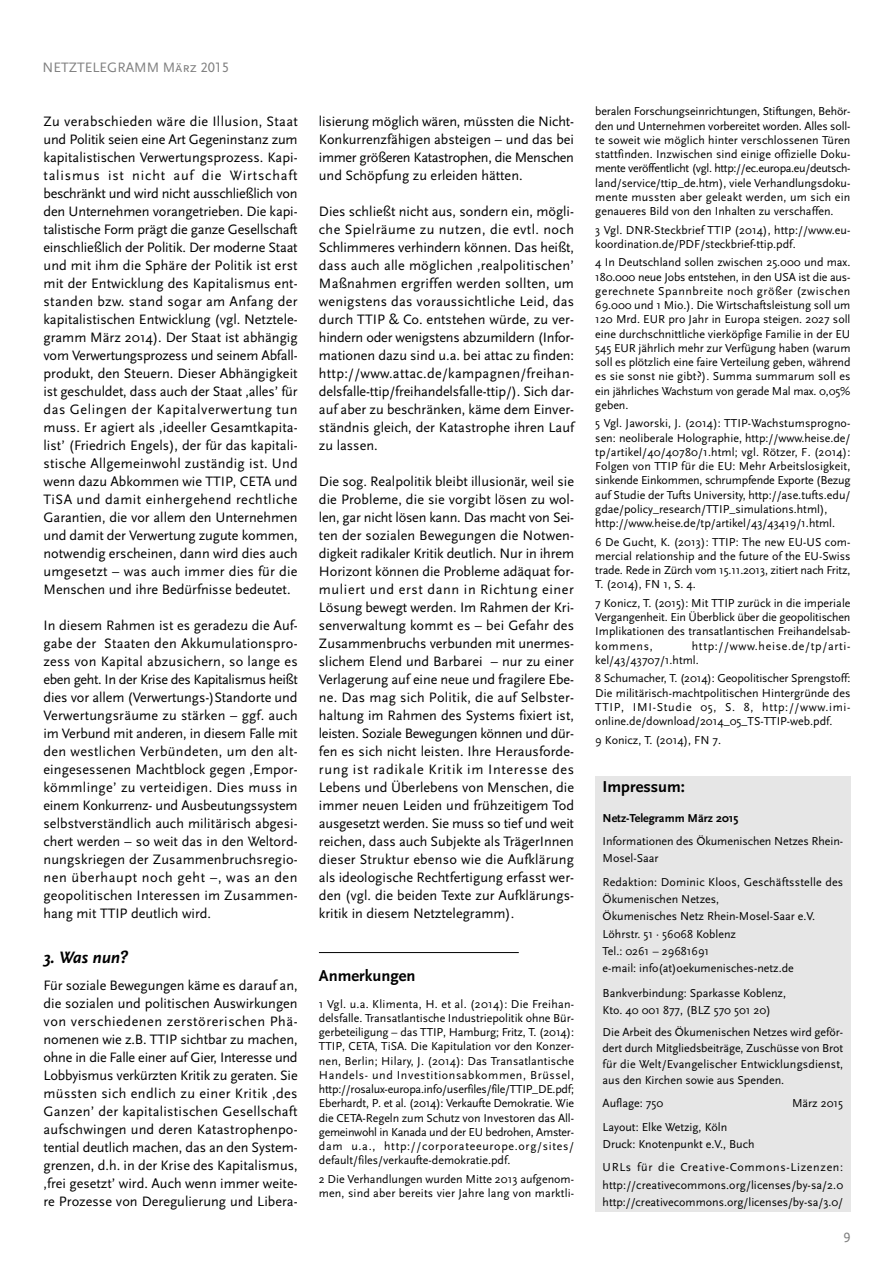
<style>
.page{position:relative;width:893px;height:1263px;background:#fff}
.page>*{position:absolute;margin:0;border:0;box-sizing:border-box;transform-origin:0 0}
.t1{font:italic 700 17.25px "Scala Sans";color:#000}
.t2{font:700 16.5px "Scala Sans";color:#000}
.t3{font:14.25px/18px "Scala Sans";color:#000;text-align:justify}
.t4{font:14.25px "Scala Sans Caps";color:#808080}
.t5{font:12px/14.2px "Scala Sans";color:#000;text-align:justify}
.t6{font:12px/14.2px "Scala Sans";letter-spacing:.055em;color:#000}
.t7{font:700 12px "Scala Sans";color:#000}
</style>
<div class="page">
<div style="left:595px;top:777px;width:255px;height:435px;background:#e6e6e6"></div>
<hr style="left:319px;top:952px;width:200px;height:1px;background:#000">
<p class="t4" style="left:43px;top:59px;width:188px">NETZTELEGRAMM März 2015</p>
<p class="t3" style="left:43px;top:114px;width:256px">Zu verabschieden wäre die Illusion, Staat und Politik seien eine Art Gegeninstanz zum kapitalistischen Verwertungsprozess. Kapi&shy;talismus ist nicht auf die Wirtschaft beschränkt und wird nicht ausschließlich von den Unternehmen vorangetrieben. Die kapi&shy;talistische Form prägt die ganze Gesellschaft einschließlich der Politik. Der moderne Staat und mit ihm die Sphäre der Politik ist erst mit der Entwicklung des Kapitalismus ent&shy;standen bzw. stand sogar am Anfang der kapitalistischen Entwicklung (vgl. Netztele&shy;gramm März 2014). Der Staat ist abhängig vom Verwertungsprozess und seinem Abfall&shy;produkt, den Steuern. Dieser Abhängigkeit ist geschuldet, dass auch der Staat ‚alles’ für das Gelingen der Kapitalverwertung tun muss. Er agiert als ‚ideeller Gesamtkapita&shy;list’ (Friedrich Engels), der für das kapitali&shy;stische Allgemeinwohl zuständig ist. Und wenn dazu Abkommen wie TTIP, CETA und TiSA und damit einhergehend rechtliche Garantien, die vor allem den Unternehmen und damit der Verwertung zugute kommen, notwendig erscheinen, dann wird dies auch umgesetzt – was auch immer dies für die Menschen und ihre Bedürfnisse bedeutet.</p>
<p class="t3" style="left:43px;top:618px;width:256px">In diesem Rahmen ist es geradezu die Auf&shy;gabe der Staaten den Akkumulationspro&shy;zess von Kapital abzusichern, so lange es eben geht. In der Krise des Kapitalismus heißt dies vor allem (Verwertungs-)Standorte und Verwertungsräume zu stärken – ggf. auch im Verbund mit anderen, in diesem Falle mit den westlichen Verbündeten, um den alt&shy;eingesessenen Machtblock gegen ‚Empor&shy;kömmlinge’ zu verteidigen. Dies muss in einem Konkurrenz- und Ausbeutungssystem selbstverständlich auch militärisch abgesi&shy;chert werden – so weit das in den Weltord&shy;nungskriegen der Zusammenbruchsregio&shy;nen überhaupt noch geht –, was an den geopolitischen Interessen im Zusammen&shy;hang mit TTIP deutlich wird.</p>
<p class="t1" style="left:43px;top:950px;width:87px">3. Was nun?</p>
<p class="t3" style="left:43px;top:978px;width:256px">Für soziale Bewegungen käme es darauf an, die sozialen und politischen Auswirkungen von verschiedenen zerstörerischen Phä&shy;nomenen wie z.B. TTIP sichtbar zu machen, ohne in die Falle einer auf Gier, Interesse und Lobbyismus verkürzten Kritik zu geraten. Sie müssten sich endlich zu einer Kritik ‚des Ganzen’ der kapitalistischen Gesellschaft aufschwingen und deren Katastrophenpo&shy;tential deutlich machen, das an den System&shy;grenzen, d.h. in der Krise des Kapitalismus, ‚frei gesetzt’ wird. Auch wenn immer weite&shy;re Prozesse von Deregulierung und Libera-</p>
<p class="t3" style="left:319px;top:114px;width:257px">lisierung möglich wären, müssten die Nicht-Konkurrenzfähigen absteigen – und das bei immer größeren Katastrophen, die Menschen und Schöpfung zu erleiden hätten.</p>
<p class="t3" style="left:319px;top:204px;width:257px">Dies schließt nicht aus, sondern ein, mögli&shy;che Spielräume zu nutzen, die evtl. noch Schlimmeres verhindern können. Das heißt, dass auch alle möglichen ‚realpolitischen’ Maßnahmen ergriffen werden sollten, um wenigstens das voraussichtliche Leid, das durch TTIP &amp; Co. entstehen würde, zu ver&shy;hindern oder wenigstens abzumildern (Infor&shy;mationen dazu sind u.a. bei attac zu finden: http://www.attac.de/kampagnen/freihan&shy;delsfalle-ttip/freihandelsfalle-ttip/). Sich dar&shy;auf aber zu beschränken, käme dem Einver&shy;ständnis gleich, der Katastrophe ihren Lauf zu lassen.</p>
<p class="t3" style="left:319px;top:474px;width:257px">Die sog. Realpolitik bleibt illusionär, weil sie die Probleme, die sie vorgibt lösen zu wol&shy;len, gar nicht lösen kann. Das macht von Sei&shy;ten der sozialen Bewegungen die Notwen&shy;digkeit radikaler Kritik deutlich. Nur in ihrem Horizont können die Probleme adäquat for&shy;muliert und erst dann in Richtung einer Lösung bewegt werden. Im Rahmen der Kri&shy;senverwaltung kommt es – bei Gefahr des Zusammenbruchs verbunden mit unermes&shy;slichem Elend und Barbarei – nur zu einer Verlagerung auf eine neue und fragilere Ebe&shy;ne. Das mag sich Politik, die auf Selbster&shy;haltung im Rahmen des Systems fixiert ist, leisten. Soziale Bewegungen können und dür&shy;fen es sich nicht leisten. Ihre Herausforde&shy;rung ist radikale Kritik im Interesse des Lebens und Überlebens von Menschen, die immer neuen Leiden und frühzeitigem Tod ausgesetzt werden. Sie muss so tief und weit reichen, dass auch Subjekte als TrägerInnen dieser Struktur ebenso wie die Aufklärung als ideologische Rechtfertigung erfasst wer&shy;den (vgl. die beiden Texte zur Aufklärungs&shy;kritik in diesem Netztelegramm).</p>
<p class="t2" style="left:319px;top:968px;width:98px">Anmerkungen</p>
<p class="t5" style="left:319px;top:997px;width:257px">1 Vgl. u.a. Klimenta, H. et al. (2014): Die Freihan&shy;delsfalle. Transatlantische Industriepolitik ohne Bür&shy;gerbeteiligung – das TTIP, Hamburg; Fritz, T. (2014):<br>TTIP, CETA, TiSA. Die Kapitulation vor den Konzer&shy;nen, Berlin; Hilary, J. (2014): Das Transatlantische Handels- und Investitionsabkommen, Brüssel, http://rosalux-europa.info/userfiles/file/TTIP_DE.pdf; Eberhardt, P. et al. (2014): Verkaufte Demokratie. Wie die CETA-Regeln zum Schutz von Investoren das All&shy;gemeinwohl in Kanada und der EU bedrohen, Amster&shy;dam u.a., http://corporateeurope.org/sites/ default/files/verkaufte-demokratie.pdf.</p>
<p class="t5" style="left:319px;top:1173px;width:257px">2 Die Verhandlungen wurden Mitte 2013 aufgenom&shy;men, sind aber bereits vier Jahre lang von marktli-</p>
<p class="t5" style="left:595px;top:105px;width:257px">beralen Forschungseinrichtungen, Stiftungen, Behör&shy;den und Unternehmen vorbereitet worden. Alles soll&shy;te soweit wie möglich hinter verschlossenen Türen stattfinden. Inzwischen sind einige offizielle Doku&shy;mente veröffentlicht (vgl. http://ec.europa.eu/deutsch&shy;land/service/ttip_de.htm), viele Verhandlungsdoku&shy;mente mussten aber geleakt werden, um sich ein genaueres Bild von den Inhalten zu verschaffen.</p>
<p class="t5" style="left:595px;top:224px;width:257px">3 Vgl. DNR-Steckbrief TTIP (2014), http://www.eu&shy;koordination.de/PDF/steckbrief-ttip.pdf.</p>
<p class="t5" style="left:595px;top:256px;width:257px">4 In Deutschland sollen zwischen 25.000 und max.<br>180.000 neue Jobs entstehen, in den USA ist die aus&shy;gerechnete Spannbreite noch größer (zwischen 69.000 und 1 Mio.). Die Wirtschaftsleistung soll um 120 Mrd. EUR pro Jahr in Europa steigen. 2027 soll eine durchschnittliche vierköpfige Familie in der EU 545 EUR jährlich mehr zur Verfügung haben (warum soll es plötzlich eine faire Verteilung geben, während es sie sonst nie gibt?). Summa summarum soll es ein jährliches Wachstum von gerade Mal max. 0,05% geben.</p>
<p class="t5" style="left:595px;top:417px;width:257px;text-align:left">5 Vgl. Jaworski, J. (2014): TTIP-Wachstumsprogno&shy;sen: neoliberale Holographie, http://www.heise.de/ tp/artikel/40/40780/1.html; vgl. Rötzer, F. (2014):<br>Folgen von TTIP für die EU: Mehr Arbeitslosigkeit, sinkende Einkommen, schrumpfende Exporte (Bezug auf Studie der Tufts University, http://ase.tufts.edu/ gdae/policy_research/TTIP_simulations.html), http://www.heise.de/tp/artikel/43/43419/1.html.</p>
<p class="t5" style="left:595px;top:536px;width:257px">6 De Gucht, K. (2013): TTIP: The new EU-US com&shy;mercial relationship and the future of the EU-Swiss trade. Rede in Zürch vom 15.11.2013, zitiert nach Fritz, T. (2014), FN 1, S. 4.</p>
<p class="t5" style="left:595px;top:597px;width:257px">7 Konicz, T. (2015): Mit TTIP zurück in die imperiale Vergangenheit. Ein Überblick über die geopolitischen Implikationen des transatlantischen Freihandelsab&shy;kommens,</p>
<p class="t6" style="left:595px;top:640px;width:257px;text-indent:96px">http://www.heise.de/tp/arti&shy;kel/43/43707/1.html.</p>
<p class="t5" style="left:595px;top:672px;width:257px">8 Schumacher, T. (2014): Geopolitischer Sprengstoff:<br>Die militärisch-machtpolitischen Hintergründe des TTIP, IMI-Studie 05, S. 8, http://www.imi&shy;online.de/download/2014_05_TS-TTIP-web.pdf.</p>
<p class="t5" style="left:595px;top:734px;width:127px">9 Konicz, T. (2014), FN 7.</p>
<p class="t2" style="left:603px;top:780px;width:84px">Impressum:</p>
<p class="t7" style="left:603px;top:813px;width:137px">Netz-Telegramm März 2015</p>
<p class="t5" style="left:603px;top:833px;width:242px;line-height:17.2px">Informationen des Ökumenischen Netzes Rhein-<br>Mosel-Saar</p>
<p class="t5" style="left:603px;top:874px;width:242px;line-height:17.2px;text-align:left">Redaktion: Dominic Kloos, Geschäftsstelle des Ökumenischen Netzes,<br>Ökumenisches Netz Rhein-Mosel-Saar e.V.<br>Löhrstr. 51 · 56068 Koblenz<br>Tel.: 0261 – 29681691<br>e-mail: info(at)oekumenisches-netz.de</p>
<p class="t5" style="left:603px;top:986px;width:185px;line-height:17.2px">Bankverbindung: Sparkasse Koblenz,<br>Kto. 40 001 877, (BLZ 570 501 20)</p>
<p class="t5" style="left:603px;top:1026px;width:242px;line-height:15.8px">Die Arbeit des Ökumenischen Netzes wird geför&shy;dert durch Mitgliedsbeiträge, Zuschüsse von Brot für die Welt/Evangelischer Entwicklungsdienst, aus den Kirchen sowie aus Spenden.</p>
<p class="t5" style="left:603px;top:1097px;width:62px">Auflage: 750</p>
<p class="t5" style="left:792px;top:1097px;width:53px">März 2015</p>
<p class="t5" style="left:603px;top:1119px;width:153px;line-height:17.2px">Layout: Elke Wetzig, Köln<br>Druck: Knotenpunkt e.V., Buch</p>
<p class="t5" style="left:603px;top:1160px;width:242px;line-height:17.2px">URLs für die Creative-Commons-Lizenzen: http://creativecommons.org/licenses/by-sa/2.0 http://creativecommons.org/licenses/by-sa/3.0/</p>
<p class="t4" style="left:843px;top:1229px;width:9px">9</p>
</div>
